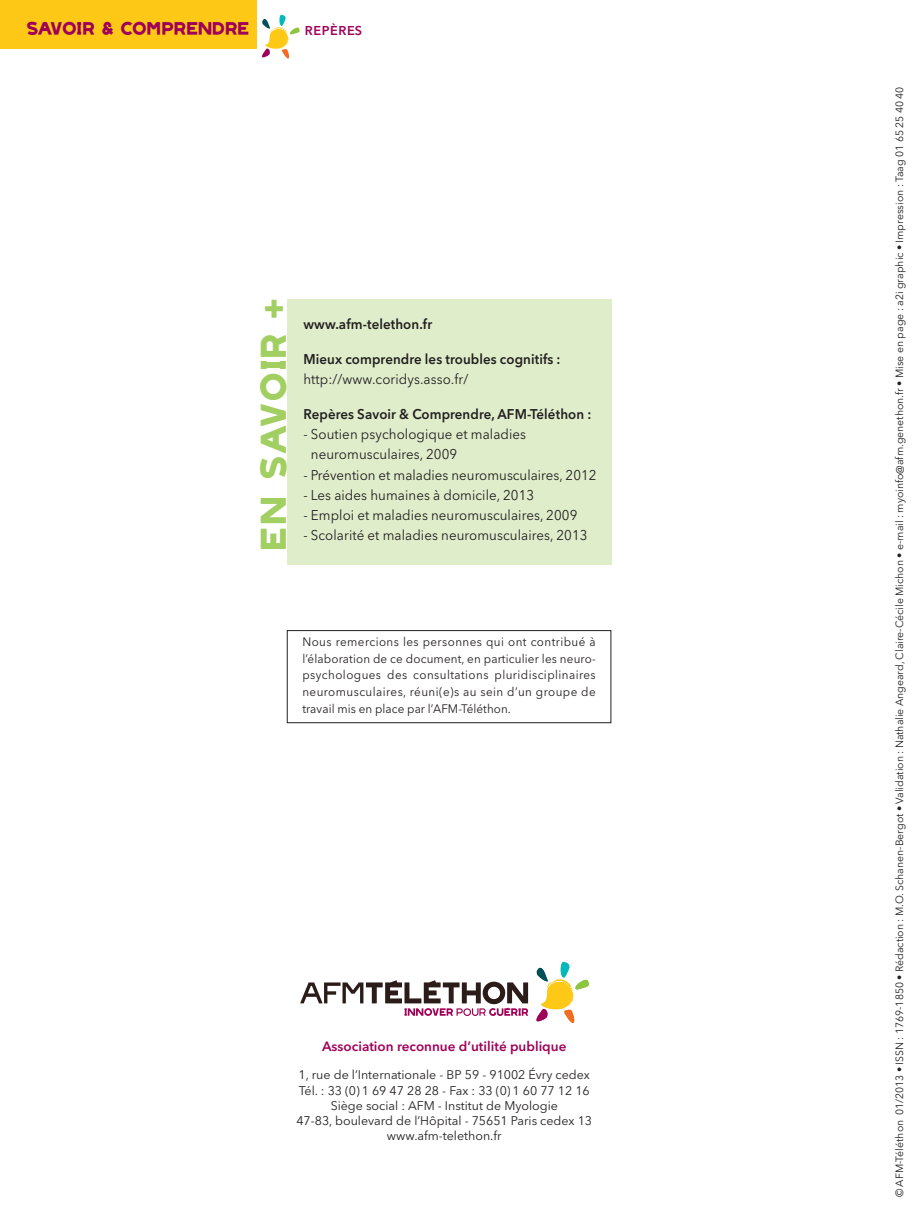
<style>
.page{position:relative;width:918px;height:1216px;background:#fff}
.page>*{position:absolute;margin:0;border:0;box-sizing:border-box;transform-origin:0 0}
.t1{font:700 28px "AFM Telethon";letter-spacing:.075em;color:#a2cf62}
.t2{font:14px/20.1px "Avenir Next LT Pro";letter-spacing:.005em;color:#231f20;scale:.95 1}
.t3{font:600 14px "Avenir Next LT Pro";letter-spacing:.005em;color:#231f20;scale:.95 1}
.t4{font:700 14px "AFM Telethon";letter-spacing:.04em;color:#9f0158}
.t5{font:600 13.47px "Avenir Next LT Pro";color:#9f0158}
.t6{font:600 12.78px "Avenir Next LT Pro";letter-spacing:.04em;color:#9f0158}
.t7{font:12.42px/15px "Avenir Next LT Pro";color:#231f20;text-align:center}
.t8{font:12.25px/16.6px "Avenir Next LT Pro";letter-spacing:.01em;color:#231f20;text-align:justify;scale:.95 1}
.t9{font:10.5px "Avenir Next LT Pro";color:#231f20}
</style>
<div class="page">
<svg style="left:300px;top:980px;width:228px;height:35px"></svg>
<svg style="left:536px;top:962px;width:53px;height:61px"></svg>
<div style="left:287px;top:630px;width:324px;height:93px;border:1px solid #231f20"></div>
<div style="left:254px;top:299px;width:357px;height:265px;background:#dfedcb"></div>
<div style="left:229px;top:295px;width:57px;height:293px;background:#fff"></div>
<div style="left:0;top:0;width:256px;height:48px;background:#fec916"></div>
<svg style="left:262px;top:15px;width:38px;height:44px"></svg>
<p class="t4" style="left:27px;top:23px;width:224px">SAVOIR &amp; COMPRENDRE</p>
<p class="t6" style="left:305px;top:25px;width:59px">REPÈRES</p>
<h1 class="t1" style="left:263px;top:550px;width:256px;rotate:-90deg">EN SAVOIR +</h1>
<p class="t3" style="left:303px;top:318px;width:137px">www.afm-telethon.fr</p>
<p class="t3" style="left:303px;top:354px;width:272px">Mieux comprendre les troubles cognitifs :</p>
<p class="t2" style="left:303px;top:370px;width:175px">http://www.coridys.asso.fr/</p>
<p class="t3" style="left:303px;top:409px;width:304px">Repères Savoir &amp; Comprendre, AFM-Téléthon :</p>
<p class="t2" style="left:311px;top:425px;width:228px;text-indent:-7px">- Soutien psychologique et maladies neuromusculaires, 2009</p>
<p class="t2" style="left:303px;top:466px;width:310px">- Prévention et maladies neuromusculaires, 2012</p>
<p class="t2" style="left:303px;top:486px;width:244px">- Les aides humaines à domicile, 2013</p>
<p class="t2" style="left:303px;top:506px;width:290px">- Emploi et maladies neuromusculaires, 2009</p>
<p class="t2" style="left:303px;top:526px;width:301px">- Scolarité et maladies neuromusculaires, 2013</p>
<p class="t8" style="left:302px;top:634px;width:310px">Nous remercions les personnes qui ont contribué à l’élaboration de ce document, en particulier les neuro&shy;psychologues des consultations pluridisciplinaires neuromusculaires, réuni(e)s au sein d’un groupe de travail mis en place par l’AFM-Téléthon.</p>
<p class="t5" style="left:322px;top:1040px;width:246px">Association reconnue d’utilité publique</p>
<p class="t7" style="left:296px;top:1068px;width:297px">1, rue de l’Internationale - BP 59 - 91002 Évry cedex Tél. : 33 (0) 1 69 47 28 28 - Fax : 33 (0) 1 60 77 12 16<br>Siège social : AFM - Institut de Myologie<br>47-83, boulevard de l’Hôpital - 75651 Paris cedex 13 www.afm-telethon.fr</p>
<p class="t9" style="left:895px;top:1197px;width:1111px;rotate:-90deg">© AFM-Téléthon 01/2013 • ISSN : 1769-1850 • Rédaction : M.O. Schanen-Bergot • Validation : Nathalie Angeard, Claire-Cécile Michon • e-mail : myoinfo@afm.genethon.fr • Mise en page : a2i graphic • Impression : Taag 01 65 25 40 40</p>
</div>
